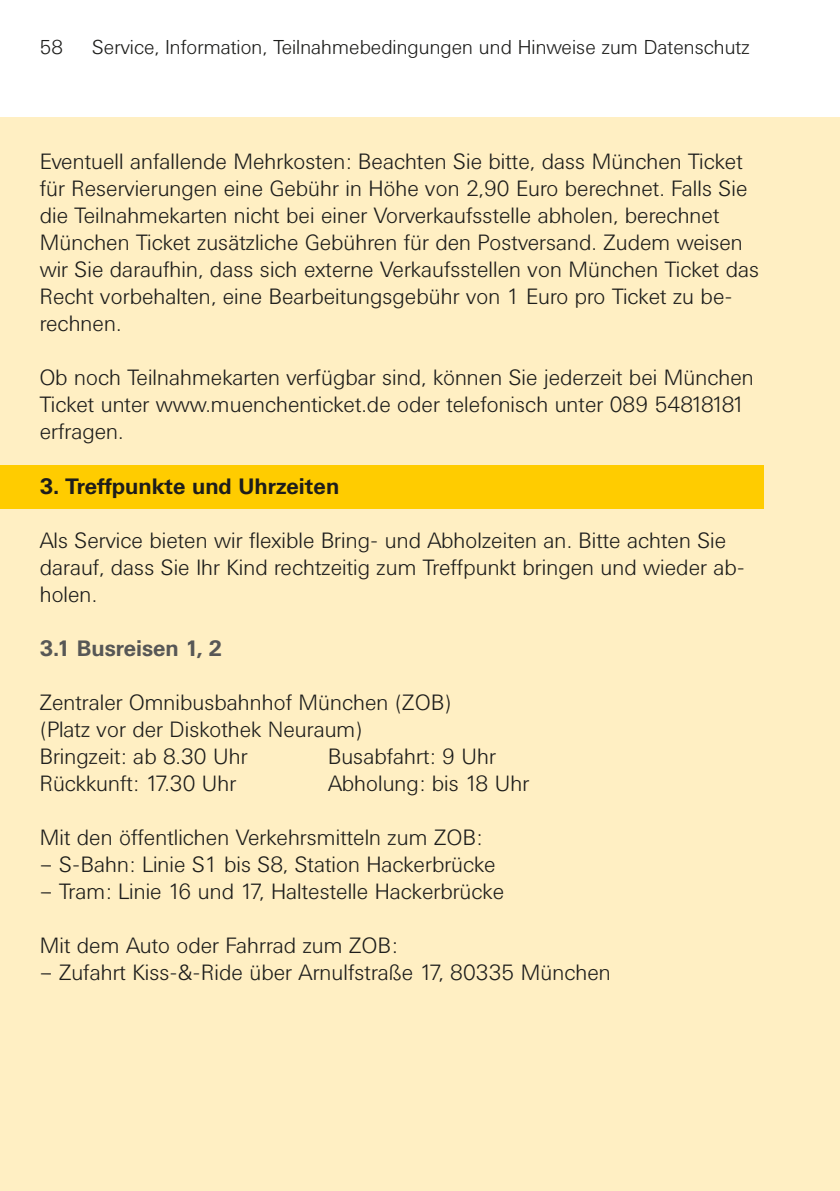
<style>
.page{position:relative;width:840px;height:1191px;background:#fff}
.page>*{position:absolute;margin:0;border:0;box-sizing:border-box;transform-origin:0 0}
.fliess11{font:300 22px/27px "Univers BQ";color:#1d1d1b}
.fliess11-2{font:700 22px "Univers BQ";color:#1d1d1b}
.fliess11-3{font:700 22px "Univers BQ";color:#575756}
.t1{font:300 20px "Univers BQ";color:#1d1d1b}
.s1{font-family:"Frutiger"}
</style>
<div class="page">
<div style="left:0;top:118px;width:839px;height:1073px;background:#ffefc3"></div>
<hr style="left:839px;top:600px;width:1px;height:44px;background:#fc0">
<div style="left:0;top:465px;width:763px;height:43px;background:#fc0"></div>
<p class="t1" style="left:40px;top:37px;width:25px">58</p>
<p class="t1" style="left:92px;top:37px;width:658px">Service, Information, Teilnahmebedingungen und Hinweise zum Datenschutz</p>
<p class="fliess11" style="left:40px;top:149px;width:720px">Eventuell anfallende Mehrkosten: Beachten Sie bitte, dass München Ticket für Reservierungen eine Gebühr in Höhe von 2,90 Euro berechnet. Falls Sie die Teilnahmekarten nicht bei einer Vorverkaufsstelle abholen, berechnet München Ticket zusätzliche Gebühren für den Postversand. Zudem weisen wir Sie daraufhin, dass sich externe Verkaufsstellen von München Ticket das Recht vorbehalten, eine Bearbeitungsgebühr von 1 Euro pro Ticket zu be&shy;rechnen.</p>
<p class="fliess11" style="left:40px;top:365px;width:715px">Ob noch Teilnahmekarten verfügbar sind, können Sie jederzeit bei München<br>Ticket unter www.muenchenticket.de oder telefonisch unter 089 54818181 erfragen.</p>
<p class="fliess11-2" style="left:40px;top:473px;width:301px">3. Treffpunkte und Uhrzeiten</p>
<p class="fliess11" style="left:40px;top:527px;width:706px">Als Service bieten wir flexible Bring- und Abholzeiten an. Bitte achten Sie darauf, dass Sie Ihr Kind rechtzeitig zum Treffpunkt bringen und wieder ab&shy;holen.</p>
<p class="fliess11-3" style="left:40px;top:635px;width:184px">3.1 Busreisen 1, 2</p>
<p class="fliess11" style="left:40px;top:689px;width:413px">Zentraler Omnibusbahnhof München (ZOB)</p>
<p class="fliess11" style="left:40px;top:716px;width:324px">(Platz vor der Diskothek Neuraum)</p>
<p class="fliess11" style="left:40px;top:743px;width:209px">Bringzeit: ab 8.30 Uhr</p>
<p class="fliess11" style="left:328px;top:743px;width:169px">Busabfahrt: 9 Uhr</p>
<p class="fliess11" style="left:40px;top:770px;width:198px">Rückkunft: 17.30 Uhr</p>
<p class="fliess11" style="left:328px;top:770px;width:202px">Abholung: bis 18 Uhr</p>
<p class="fliess11" style="left:40px;top:824px;width:444px">Mit den öffentlichen Verkehrsmitteln zum ZOB:</p>
<p class="fliess11" style="left:40px;top:851px;width:457px">– S-Bahn: Linie S1 bis S8, Station Hackerbrücke</p>
<p class="fliess11" style="left:40px;top:878px;width:465px">– Tram: Linie 16 und 17, Haltestelle Hackerbrücke</p>
<p class="fliess11" style="left:40px;top:932px;width:359px">Mit dem Auto oder Fahrrad zum ZOB:</p>
<p class="fliess11" style="left:40px;top:959px;width:572px">– Zufahrt Kiss-<span class="s1">&amp;</span>-Ride über Arnulfstraße 17, 80335 München</p>
</div>
